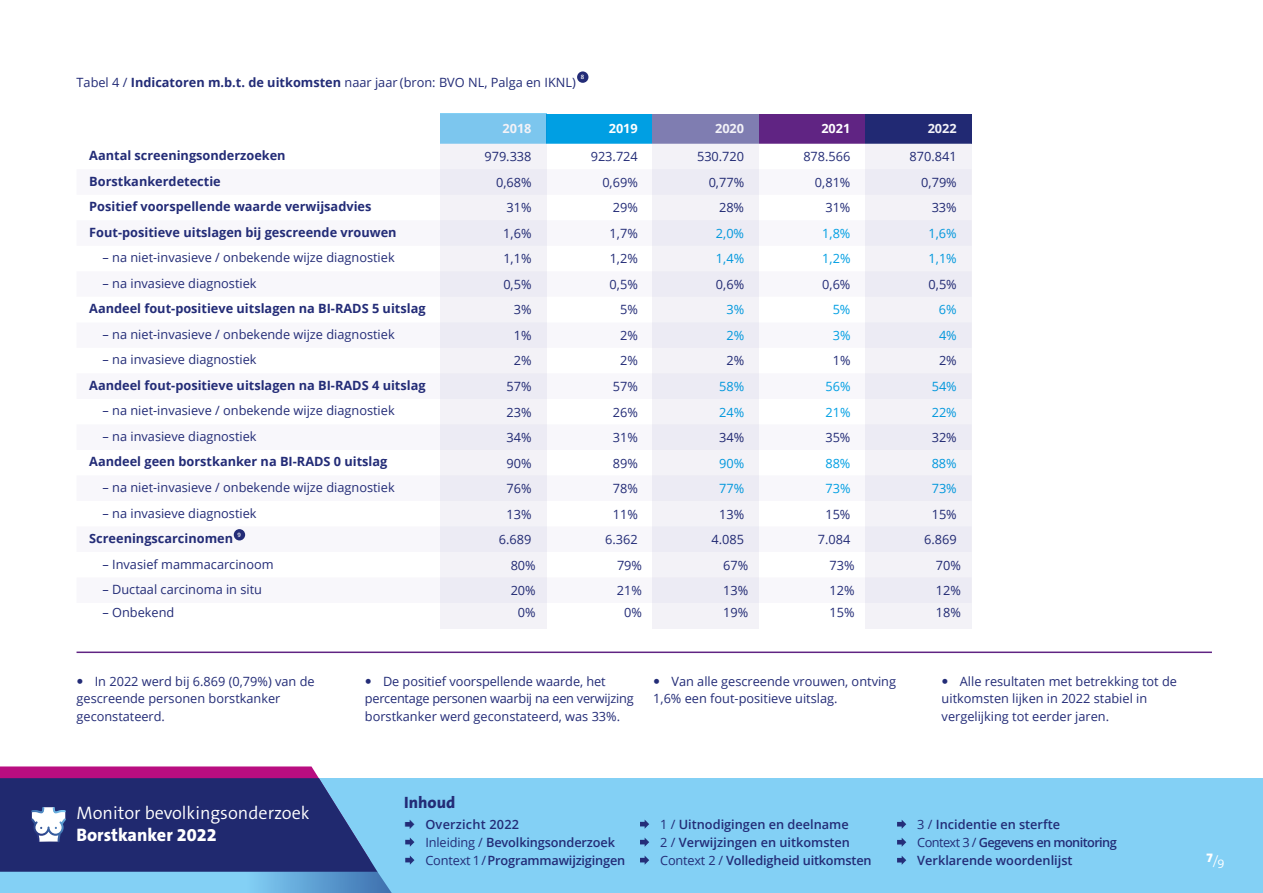
<style>
.page{position:relative;width:1263px;height:893px;background:#fff}
.page>*{position:absolute;margin:0;border:0;box-sizing:border-box;transform-origin:0 0}
.t1{font:300 18.15px "The Sans B4";color:#fff}
.t2{font:800 18.15px "The Sans B8";color:#fff}
.t3{font:800 16.5px "The Sans B8";color:#232c77}
.t4{font:300 12.9px "The Sans B4";color:#fff}
.t5{font:12.75px/17.2px "Open Sans";color:#232c77}
.t6{font:700 12.75px "Open Sans";color:#232c77}
.t7{font:600 12.75px/18px "Open Sans";color:#232c77}
.t8{font:12.75px "Open Sans";color:#009fe3}
.t9{font:700 12.75px "Open Sans";color:#fff}
.t10{font:600 6px "Open Sans";color:#fff}
.s1{font-weight:700}
.s2{font-weight:400}
</style>
<div class="page">
<div style="left:304px;top:778px;width:959px;height:115px;background:#83d0f5"></div>
<hr style="left:77px;top:651px;width:1135px;height:2px;background:#602483">
<svg style="left:0;top:766px;width:392px;height:127px;background:#495594"></svg>
<div style="left:546px;top:114px;width:107px;height:30px;background:#009fe3"></div>
<div style="left:759px;top:114px;width:106px;height:30px;background:#602483"></div>
<div style="left:653px;top:114px;width:106px;height:514px;background:#ededf4"></div>
<div style="left:440px;top:114px;width:106px;height:514px;background:#ededf4"></div>
<div style="left:865px;top:114px;width:107px;height:514px;background:#ededf4"></div>
<div style="left:577px;top:71px;width:11px;height:12px;background:#232c77;border-radius:50%"></div>
<div style="left:234px;top:529px;width:11px;height:11px;background:#232c77;border-radius:50%"></div>
<p class="t10" style="left:581px;top:73px;width:5px">8</p>
<p class="t5" style="left:77px;top:73px;width:501px">Tabel 4 / <span class="s1">Indicatoren m.b.t. de uitkomsten</span> naar jaar (bron: BVO NL, Palga en IKNL)</p>
<p class="t9" style="left:502px;top:119px;width:31px">2018</p>
<p class="t9" style="left:609px;top:119px;width:31px">2019</p>
<p class="t9" style="left:715px;top:119px;width:31px">2020</p>
<p class="t9" style="left:821px;top:119px;width:31px">2021</p>
<p class="t9" style="left:928px;top:119px;width:31px">2022</p>
<p class="t6" style="left:89px;top:147px;width:198px">Aantal screeningsonderzoeken</p>
<p class="t5" style="left:484px;top:148px;width:49px">979.338</p>
<p class="t5" style="left:591px;top:148px;width:49px">923.724</p>
<p class="t5" style="left:697px;top:148px;width:49px">530.720</p>
<p class="t5" style="left:803px;top:148px;width:49px">878.566</p>
<p class="t5" style="left:910px;top:148px;width:49px">870.841</p>
<p class="t6" style="left:89px;top:172px;width:133px">Borstkankerdetectie</p>
<p class="t5" style="left:496px;top:173px;width:37px">0,68%</p>
<p class="t5" style="left:602px;top:173px;width:37px">0,69%</p>
<p class="t5" style="left:709px;top:173px;width:37px">0,77%</p>
<p class="t5" style="left:815px;top:173px;width:37px">0,81%</p>
<p class="t5" style="left:921px;top:173px;width:37px">0,79%</p>
<p class="t6" style="left:89px;top:198px;width:284px">Positief voorspellende waarde verwijsadvies</p>
<p class="t5" style="left:506px;top:199px;width:27px">31%</p>
<p class="t5" style="left:613px;top:199px;width:27px">29%</p>
<p class="t5" style="left:719px;top:199px;width:27px">28%</p>
<p class="t5" style="left:825px;top:199px;width:27px">31%</p>
<p class="t5" style="left:932px;top:199px;width:27px">33%</p>
<p class="t6" style="left:89px;top:223px;width:309px">Fout-positieve uitslagen bij gescreende vrouwen</p>
<p class="t5" style="left:503px;top:224px;width:30px">1,6%</p>
<p class="t5" style="left:610px;top:224px;width:30px">1,7%</p>
<p class="t8" style="left:716px;top:225px;width:30px">2,0%</p>
<p class="t8" style="left:822px;top:225px;width:30px">1,8%</p>
<p class="t8" style="left:928px;top:225px;width:30px">1,6%</p>
<p class="t5" style="left:102px;top:249px;width:294px">– na niet-invasieve / onbekende wijze diagnostiek</p>
<p class="t5" style="left:503px;top:250px;width:30px">1,1%</p>
<p class="t5" style="left:610px;top:250px;width:30px">1,2%</p>
<p class="t8" style="left:716px;top:250px;width:30px">1,4%</p>
<p class="t8" style="left:822px;top:250px;width:30px">1,2%</p>
<p class="t8" style="left:928px;top:250px;width:30px">1,1%</p>
<p class="t5" style="left:103px;top:274px;width:156px">– na invasieve diagnostiek</p>
<p class="t5" style="left:503px;top:275px;width:30px">0,5%</p>
<p class="t5" style="left:610px;top:275px;width:30px">0,5%</p>
<p class="t5" style="left:716px;top:275px;width:30px">0,6%</p>
<p class="t5" style="left:822px;top:275px;width:30px">0,6%</p>
<p class="t5" style="left:928px;top:275px;width:30px">0,5%</p>
<p class="t6" style="left:89px;top:300px;width:338px">Aandeel fout-positieve uitslagen na BI-RADS 5 uitslag</p>
<p class="t5" style="left:514px;top:301px;width:19px">3%</p>
<p class="t5" style="left:620px;top:301px;width:19px">5%</p>
<p class="t8" style="left:726px;top:301px;width:19px">3%</p>
<p class="t8" style="left:833px;top:301px;width:19px">5%</p>
<p class="t8" style="left:939px;top:301px;width:19px">6%</p>
<p class="t5" style="left:103px;top:325px;width:294px">– na niet-invasieve / onbekende wijze diagnostiek</p>
<p class="t5" style="left:514px;top:326px;width:19px">1%</p>
<p class="t5" style="left:620px;top:326px;width:19px">2%</p>
<p class="t8" style="left:726px;top:327px;width:19px">2%</p>
<p class="t8" style="left:833px;top:327px;width:19px">3%</p>
<p class="t8" style="left:939px;top:327px;width:19px">4%</p>
<p class="t5" style="left:103px;top:351px;width:156px">– na invasieve diagnostiek</p>
<p class="t5" style="left:514px;top:352px;width:19px">2%</p>
<p class="t5" style="left:620px;top:352px;width:19px">2%</p>
<p class="t5" style="left:726px;top:352px;width:19px">2%</p>
<p class="t5" style="left:833px;top:352px;width:19px">1%</p>
<p class="t5" style="left:939px;top:352px;width:19px">2%</p>
<p class="t6" style="left:89px;top:376px;width:338px">Aandeel fout-positieve uitslagen na BI-RADS 4 uitslag</p>
<p class="t5" style="left:506px;top:377px;width:27px">57%</p>
<p class="t5" style="left:613px;top:377px;width:27px">57%</p>
<p class="t8" style="left:719px;top:378px;width:27px">58%</p>
<p class="t8" style="left:825px;top:378px;width:27px">56%</p>
<p class="t8" style="left:932px;top:378px;width:27px">54%</p>
<p class="t5" style="left:103px;top:402px;width:294px">– na niet-invasieve / onbekende wijze diagnostiek</p>
<p class="t5" style="left:506px;top:403px;width:27px">23%</p>
<p class="t5" style="left:613px;top:403px;width:27px">26%</p>
<p class="t8" style="left:719px;top:403px;width:27px">24%</p>
<p class="t8" style="left:825px;top:403px;width:27px">21%</p>
<p class="t8" style="left:932px;top:403px;width:27px">22%</p>
<p class="t5" style="left:103px;top:427px;width:156px">– na invasieve diagnostiek</p>
<p class="t5" style="left:506px;top:428px;width:27px">34%</p>
<p class="t5" style="left:613px;top:428px;width:27px">31%</p>
<p class="t5" style="left:719px;top:428px;width:27px">34%</p>
<p class="t5" style="left:825px;top:428px;width:27px">35%</p>
<p class="t5" style="left:932px;top:428px;width:27px">32%</p>
<p class="t6" style="left:89px;top:453px;width:300px">Aandeel geen borstkanker na BI-RADS 0 uitslag</p>
<p class="t5" style="left:506px;top:454px;width:27px">90%</p>
<p class="t5" style="left:613px;top:454px;width:27px">89%</p>
<p class="t8" style="left:719px;top:454px;width:27px">90%</p>
<p class="t8" style="left:825px;top:454px;width:27px">88%</p>
<p class="t8" style="left:932px;top:454px;width:27px">88%</p>
<p class="t5" style="left:103px;top:478px;width:294px">– na niet-invasieve / onbekende wijze diagnostiek</p>
<p class="t5" style="left:506px;top:479px;width:27px">76%</p>
<p class="t5" style="left:613px;top:479px;width:27px">78%</p>
<p class="t8" style="left:719px;top:480px;width:27px">77%</p>
<p class="t8" style="left:825px;top:480px;width:27px">73%</p>
<p class="t8" style="left:932px;top:480px;width:27px">73%</p>
<p class="t5" style="left:103px;top:504px;width:156px">– na invasieve diagnostiek</p>
<p class="t5" style="left:506px;top:505px;width:27px">13%</p>
<p class="t5" style="left:613px;top:505px;width:27px">11%</p>
<p class="t5" style="left:719px;top:505px;width:27px">13%</p>
<p class="t5" style="left:825px;top:505px;width:27px">15%</p>
<p class="t5" style="left:932px;top:505px;width:27px">15%</p>
<p class="t6" style="left:89px;top:529px;width:145px">Screeningscarcinomen</p>
<p class="t5" style="left:499px;top:530px;width:34px">6.689</p>
<p class="t5" style="left:605px;top:530px;width:34px">6.362</p>
<p class="t5" style="left:712px;top:530px;width:34px">4.085</p>
<p class="t5" style="left:818px;top:530px;width:34px">7.084</p>
<p class="t5" style="left:924px;top:530px;width:34px">6.869</p>
<p class="t5" style="left:103px;top:555px;width:173px">– Invasief mammacarcinoom</p>
<p class="t5" style="left:511px;top:556px;width:27px">80%</p>
<p class="t5" style="left:617px;top:556px;width:27px">79%</p>
<p class="t5" style="left:723px;top:556px;width:27px">67%</p>
<p class="t5" style="left:830px;top:556px;width:27px">73%</p>
<p class="t5" style="left:936px;top:556px;width:27px">70%</p>
<p class="t5" style="left:103px;top:580px;width:161px">– Ductaal carcinoma in situ</p>
<p class="t5" style="left:511px;top:581px;width:27px">20%</p>
<p class="t5" style="left:617px;top:581px;width:27px">21%</p>
<p class="t5" style="left:723px;top:581px;width:27px">13%</p>
<p class="t5" style="left:830px;top:581px;width:27px">12%</p>
<p class="t5" style="left:936px;top:581px;width:27px">12%</p>
<p class="t5" style="left:102px;top:604px;width:73px">– Onbekend</p>
<p class="t5" style="left:518px;top:604px;width:19px">0%</p>
<p class="t5" style="left:624px;top:604px;width:19px">0%</p>
<p class="t5" style="left:723px;top:604px;width:27px">19%</p>
<p class="t5" style="left:829px;top:604px;width:27px">15%</p>
<p class="t5" style="left:936px;top:604px;width:27px">18%</p>
<p class="t10" style="left:238px;top:530px;width:5px">9</p>
<p class="t5" style="left:77px;top:673px;width:240px;text-indent:18px">In 2022 werd bij 6.869 (0,79%) van de gescreende personen borstkanker geconstateerd.</p>
<p class="t5" style="left:365px;top:673px;width:270px;text-indent:18px">De positief voorspellende waarde, het percentage personen waarbij na een verwijzing borstkanker werd geconstateerd, was 33%.</p>
<p class="t5" style="left:653px;top:673px;width:244px;text-indent:18px">Van alle gescreende vrouwen, ontving<br>1,6% een fout-positieve uitslag.</p>
<p class="t5" style="left:941px;top:673px;width:237px;text-indent:18px">Alle resultaten met betrekking tot de uitkomsten lijken in 2022 stabiel in vergelijking tot eerder jaren.</p>
<h1 class="t1" style="left:77px;top:804px;width:235px">Monitor bevolkingsonderzoek</h1>
<h1 class="t2" style="left:77px;top:825px;width:142px">Borstkanker 2022</h1>
<p class="t3" style="left:404px;top:793px;width:53px">Inhoud</p>
<p class="t7" style="left:425px;top:815px;width:201px">Overzicht 2022<br><span class="s2">Inleiding /</span> Bevolkingsonderzoek<br><span class="s2">Context 1 /</span> Programmawijzigingen</p>
<p class="t7" style="left:660px;top:815px;width:213px"><span class="s2">1 /</span> Uitnodigingen en deelname<br><span class="s2">2 /</span> Verwijzingen en uitkomsten<br><span class="s2">Context 2 /</span> Volledigheid uitkomsten</p>
<p class="t7" style="left:917px;top:815px;width:201px"><span class="s2">3 /</span> Incidentie en sterfte<br><span class="s2">Context 3 /</span> Gegevens en monitoring<br>Verklarende woordenlijst</p>
<p class="t4" style="left:1206px;top:856px;width:20px"><sup>7</sup>/9</p>
</div>
